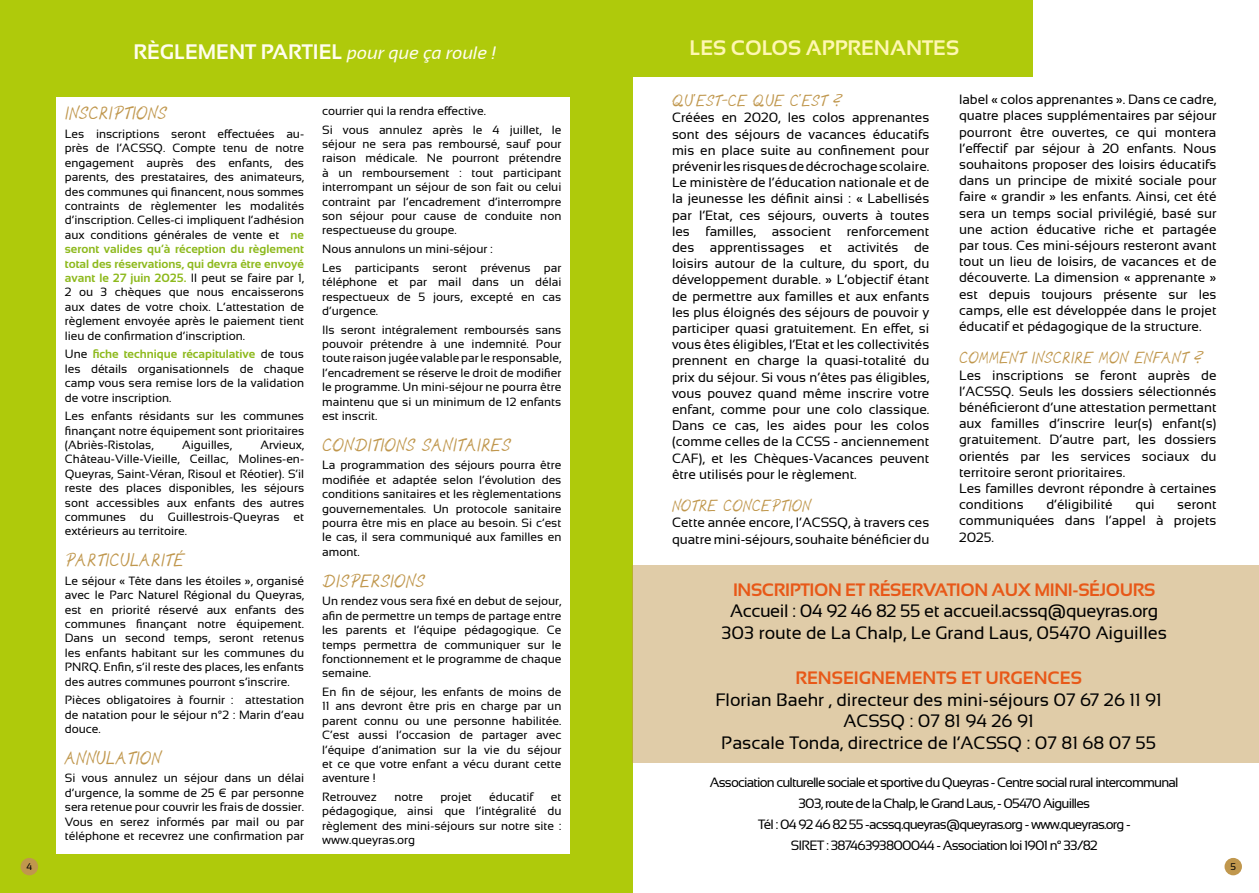
<style>
.page{position:relative;width:1259px;height:893px;background:#fff}
.page>*{position:absolute;margin:0;border:0;box-sizing:border-box;transform-origin:0 0}
.t1{font:700 21px "Sansation";color:#fffdee}
.t2{font:700 21px "Sansation";color:#fff7b2}
.t3{font:18px/21.6px "Sansation";color:#000;text-align:center}
.t4{font:700 18px "Sansation";letter-spacing:-.02em;color:#e85818}
.t5{font:700 18px "Sansation";color:#e85818}
.t6{font:15px "phitradesign INK";color:#c0974d}
.t7{font:13.5px/16.2px "Sansation";color:#000;text-align:justify}
.t8{font:13.5px/21px "Sansation";letter-spacing:-.06em;color:#000;text-align:center}
.t9{font:13.5px "phitradesign INK";color:#c0974d}
.t10{font:12px/14.4px "Sansation";color:#000;text-align:justify}
.t11{font:9.75px "Sansation";color:#000}
.s1{font-weight:400;font-style:italic;font-size:18px}
.s2{font-weight:700;color:#8db91c}
</style>
<div class="page">
<div style="left:0;top:0;width:632px;height:893px;background:#afca0b"></div>
<div style="left:632px;top:565px;width:627px;height:198px;background:#e0cca8"></div>
<div style="left:56px;top:98px;width:514px;height:756px;background:#fff"></div>
<div style="left:630px;top:0;width:403px;height:77px;background:#afca0b"></div>
<div style="left:21px;top:858px;width:17px;height:17px;background:#c0974d;border-radius:50%"></div>
<div style="left:1224px;top:858px;width:18px;height:17px;background:#c0974d;border-radius:50%"></div>
<h1 class="t1" style="left:133px;top:40px;width:364px">RÈGLEMENT PARTIEL <span class="s1">pour que ça roule !</span></h1>
<p class="t6" style="left:65px;top:103px;width:104px">INSCRIPTIONS</p>
<p class="t10" style="left:65px;top:127px;width:241px">Les inscriptions seront effectuées au&shy;près de l’ACSSQ. Compte tenu de notre engagement auprès des enfants, des parents, des prestataires, des animateurs, des communes qui financent, nous sommes contraints de règlementer les modalités d’inscription. Celles-ci impliquent l’adhésion aux conditions générales de vente et <span class="s2">ne seront valides qu’à réception du règlement total des réservations, qui devra être envoyé avant le 27 juin 2025.</span> Il peut se faire par 1, 2 ou 3 chèques que nous encaisserons aux dates de votre choix. L’attestation de règlement envoyée après le paiement tient lieu de confirmation d’inscription.</p>
<p class="t10" style="left:65px;top:347px;width:241px">Une <span class="s2">fiche technique récapitulative</span> de tous les détails organisationnels de chaque camp vous sera remise lors de la validation de votre inscription.</p>
<p class="t10" style="left:65px;top:409px;width:241px">Les enfants résidants sur les communes finançant notre équipement sont prioritaires (Abriès-Ristolas,</p>
<p class="t10" style="left:65px;top:438px;width:241px;text-indent:196px">Arvieux, Château-Ville-Vieille, Ceillac, Molines-en-Queyras, Saint-Véran, Risoul et Réotier). S’il reste des places disponibles, les séjours sont accessibles aux enfants des autres communes du Guillestrois-Queyras et extérieurs au territoire.</p>
<p class="t6" style="left:65px;top:550px;width:122px">PARTICULARITÉ</p>
<p class="t10" style="left:65px;top:573px;width:241px">Le séjour « Tête dans les étoiles », organisé avec le Parc Naturel Régional du Queyras, est en priorité réservé aux enfants des communes finançant notre équipement.<br>Dans un second temps, seront retenus les enfants habitant sur les communes du PNRQ. Enfin, s’il reste des places, les enfants des autres communes pourront s’inscrire.</p>
<p class="t10" style="left:65px;top:693px;width:241px">Pièces obligatoires à fournir : attestation de natation pour le séjour n°2 : Marin d’eau douce.</p>
<p class="t6" style="left:65px;top:747px;width:98px">ANNULATION</p>
<p class="t10" style="left:65px;top:771px;width:241px">Si vous annulez un séjour dans un délai d’urgence, la somme de 25 € par personne sera retenue pour couvrir les frais de dossier.<br>Vous en serez informés par mail ou par téléphone et recevrez une confirmation par</p>
<p class="t10" style="left:182px;top:438px;width:51px">Aiguilles,</p>
<p class="t10" style="left:322px;top:102px;width:241px;line-height:18.6px">courrier qui la rendra effective.<br>Si vous annulez après le 4 juillet, le</p>
<p class="t10" style="left:322px;top:137px;width:241px">séjour ne sera pas remboursé, sauf pour raison médicale. Ne pourront prétendre à un remboursement : tout participant interrompant un séjour de son fait ou celui contraint par l’encadrement d’interrompre son séjour pour cause de conduite non respectueuse du groupe.</p>
<p class="t10" style="left:322px;top:240px;width:241px;line-height:18.6px">Nous annulons un mini-séjour :<br>Les participants seront prévenus par</p>
<p class="t10" style="left:322px;top:275px;width:241px">téléphone et par mail dans un délai respectueux de 5 jours, excepté en cas d’urgence.</p>
<p class="t10" style="left:322px;top:322px;width:241px">Ils seront intégralement remboursés sans pouvoir prétendre à une indemnité. Pour toute raison jugée valable par le responsable, l’encadrement se réserve le droit de modifier le programme. Un mini-séjour ne pourra être maintenu que si un minimum de 12 enfants est inscrit.</p>
<p class="t6" style="left:322px;top:434px;width:190px">CONDITIONS SANITAIRES</p>
<p class="t10" style="left:322px;top:458px;width:241px">La programmation des séjours pourra être modifiée et adaptée selon l’évolution des conditions sanitaires et les règlementations gouvernementales. Un protocole sanitaire pourra être mis en place au besoin. Si c’est le cas, il sera communiqué aux familles en amont.</p>
<p class="t6" style="left:322px;top:570px;width:104px">DISPERSIONS</p>
<p class="t10" style="left:322px;top:594px;width:241px">Un rendez vous sera fixé en debut de sejour, afin de permettre un temps de partage entre les parents et l’équipe pédagogique. Ce temps permettra de communiquer sur le fonctionnement et le programme de chaque semaine.</p>
<p class="t10" style="left:322px;top:685px;width:241px">En fin de séjour, les enfants de moins de 11 ans devront être pris en charge par un parent connu ou une personne habilitée.<br>C’est aussi l’occasion de partager avec l’équipe d’animation sur la vie du séjour et ce que votre enfant a vécu durant cette aventure !</p>
<p class="t10" style="left:322px;top:790px;width:56px">Retrouvez</p>
<p class="t10" style="left:394px;top:790px;width:30px">notre</p>
<p class="t10" style="left:440px;top:790px;width:33px">projet</p>
<p class="t10" style="left:489px;top:790px;width:46px">éducatif</p>
<p class="t10" style="left:322px;top:790px;width:241px;text-indent:229px">et pédagogique, ainsi que l’intégralité du règlement des mini-séjours sur notre site : www.queyras.org</p>
<h1 class="t2" style="left:689px;top:36px;width:271px">LES COLOS APPRENANTES</h1>
<p class="t9" style="left:672px;top:91px;width:171px">QU’EST-CE QUE C’EST ?</p>
<p class="t7" style="left:672px;top:110px;width:259px">Créées en 2020, les colos apprenantes sont des séjours de vacances éducatifs mis en place suite au confinement pour prévenir les risques de décrochage scolaire.<br>Le ministère de l’éducation nationale et de la jeunesse les définit ainsi : « Labellisés par l’Etat, ces séjours, ouverts à toutes les familles, associent renforcement des apprentissages et activités de loisirs autour de la culture, du sport, du développement durable. » L’objectif étant de permettre aux familles et aux enfants les plus éloignés des séjours de pouvoir y participer quasi gratuitement. En effet, si vous êtes éligibles, l’Etat et les collectivités prennent en charge la quasi-totalité du prix du séjour. Si vous n’êtes pas éligibles, vous pouvez quand même inscrire votre enfant, comme pour une colo classique.<br>Dans ce cas, les aides pour les colos (comme celles de la CCSS - anciennement CAF), et les Chèques-Vacances peuvent être utilisés pour le règlement.</p>
<p class="t9" style="left:672px;top:496px;width:141px">NOTRE CONCEPTION</p>
<p class="t7" style="left:672px;top:515px;width:259px">Cette année encore, l’ACSSQ, à travers ces quatre mini-séjours, souhaite bénéficier du</p>
<p class="t7" style="left:959px;top:91px;width:259px">label « colos apprenantes ». Dans ce cadre, quatre places supplémentaires par séjour pourront être ouvertes, ce qui montera l’effectif par séjour à 20 enfants. Nous souhaitons proposer des loisirs éducatifs dans un principe de mixité sociale pour faire « grandir » les enfants. Ainsi, cet été sera un temps social privilégié, basé sur une action éducative riche et partagée par tous. Ces mini-séjours resteront avant tout un lieu de loisirs, de vacances et de découverte. La dimension « apprenante » est depuis toujours présente sur les camps, elle est développée dans le projet éducatif et pédagogique de la structure.</p>
<p class="t9" style="left:959px;top:349px;width:245px">COMMENT INSCRIRE MON ENFANT ?</p>
<p class="t7" style="left:959px;top:367px;width:259px;text-align:left">Les inscriptions se feront auprès de l’ACSSQ. Seuls les dossiers sélectionnés bénéficieront d’une attestation permettant aux familles d’inscrire leur(s) enfant(s) gratuitement. D’autre part, les dossiers orientés par les services sociaux du territoire seront prioritaires.<br>Les familles devront répondre à certaines conditions</p>
<p class="t7" style="left:1046px;top:496px;width:68px">d’éligibilité</p>
<p class="t7" style="left:1135px;top:496px;width:21px">qui</p>
<p class="t7" style="left:959px;top:496px;width:259px;text-indent:218px">seront communiquées dans l’appel à projets 2025.</p>
<h2 class="t4" style="left:733px;top:579px;width:424px">INSCRIPTION ET RÉSERVATION AUX MINI-SÉJOURS</h2>
<h2 class="t3" style="left:721px;top:600px;width:447px">Accueil : 04 92 46 82 55 et accueil.acssq@queyras.org<br>303 route de La Chalp, Le Grand Laus, 05470 Aiguilles</h2>
<h2 class="t5" style="left:795px;top:668px;width:288px">RENSEIGNEMENTS ET URGENCES</h2>
<h2 class="t3" style="left:715px;top:689px;width:448px">Florian Baehr , directeur des mini-séjours 07 67 26 11 91<br>ACSSQ : 07 81 94 26 91<br>Pascale Tonda, directrice de l’ACSSQ : 07 81 68 07 55</h2>
<p class="t8" style="left:710px;top:772px;width:470px">Association culturelle sociale et sportive du Queyras - Centre social rural intercommunal 303, route de la Chalp, le Grand Laus, - 05470 Aiguilles<br>Tél : 04 92 46 82 55 -acssq.queyras@queyras.org - www.queyras.org -<br>SIRET : 38746393800044 - Association loi 1901 n° 33/82</p>
<p class="t11" style="left:26px;top:861px;width:7px">4</p>
<p class="t11" style="left:1230px;top:861px;width:7px">5</p>
</div>
